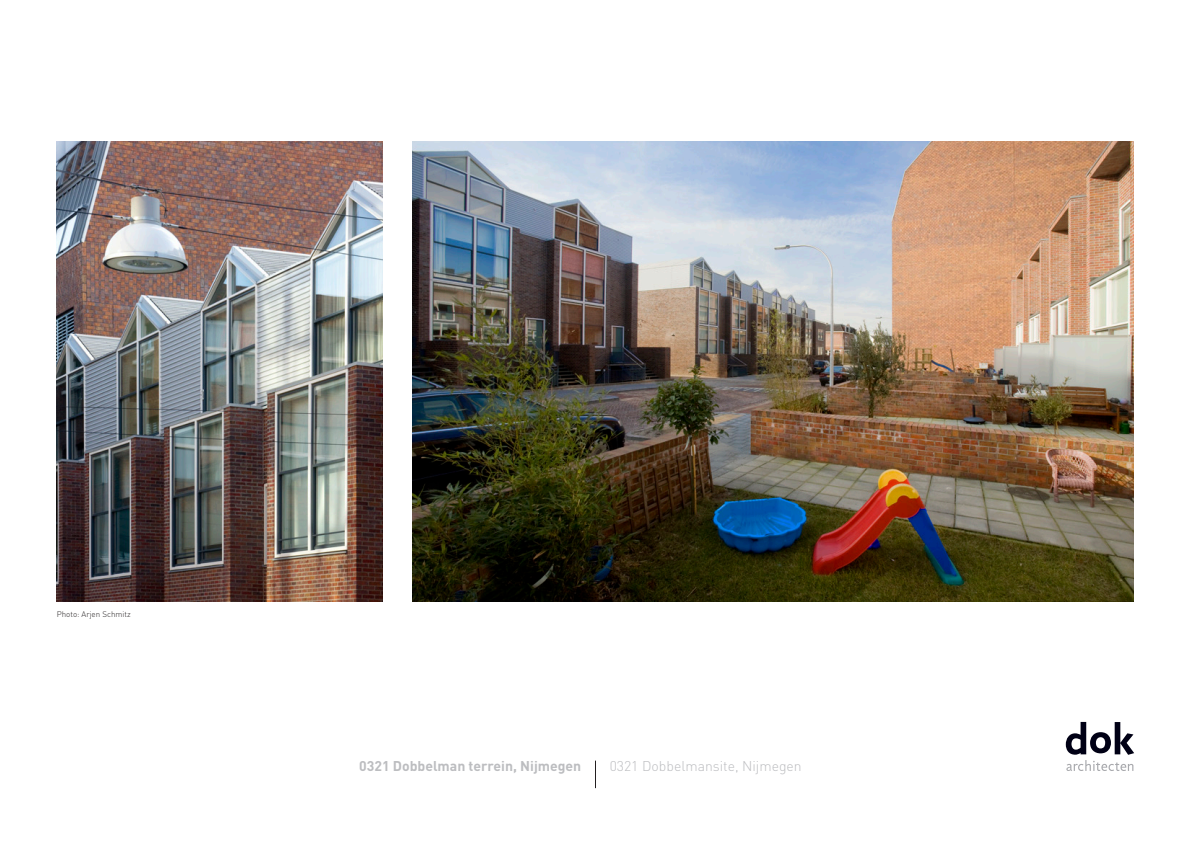
<style>
.page{position:relative;width:1191px;height:842px;background:#fff}
.page>*{position:absolute;margin:0;border:0;box-sizing:border-box;transform-origin:0 0}
.t1{font:700 14px "DIN Pro";color:#bcbdc0}
.t2{font:300 14px "DIN Pro";color:#bcbdc0}
.onderschrift_-_light{font:300 8px "DIN Pro";color:#231f20}
</style>
<div class="page">
<img style="left:412px;top:142px;width:721px;height:459px">
<img style="left:57px;top:142px;width:326px;height:459px">
<svg style="left:595px;top:761px;width:1px;height:27px"></svg>
<svg style="left:1065px;top:722px;width:69px;height:49px"></svg>
<p class="onderschrift_-_light" style="left:57px;top:608px;width:75px">Photo: Arjen Schmitz</p>
<p class="t1" style="left:359px;top:756px;width:224px">0321 Dobbelman terrein, Nijmegen</p>
<p class="t2" style="left:609px;top:756px;width:194px">0321 Dobbelmansite, Nijmegen</p>
</div>
